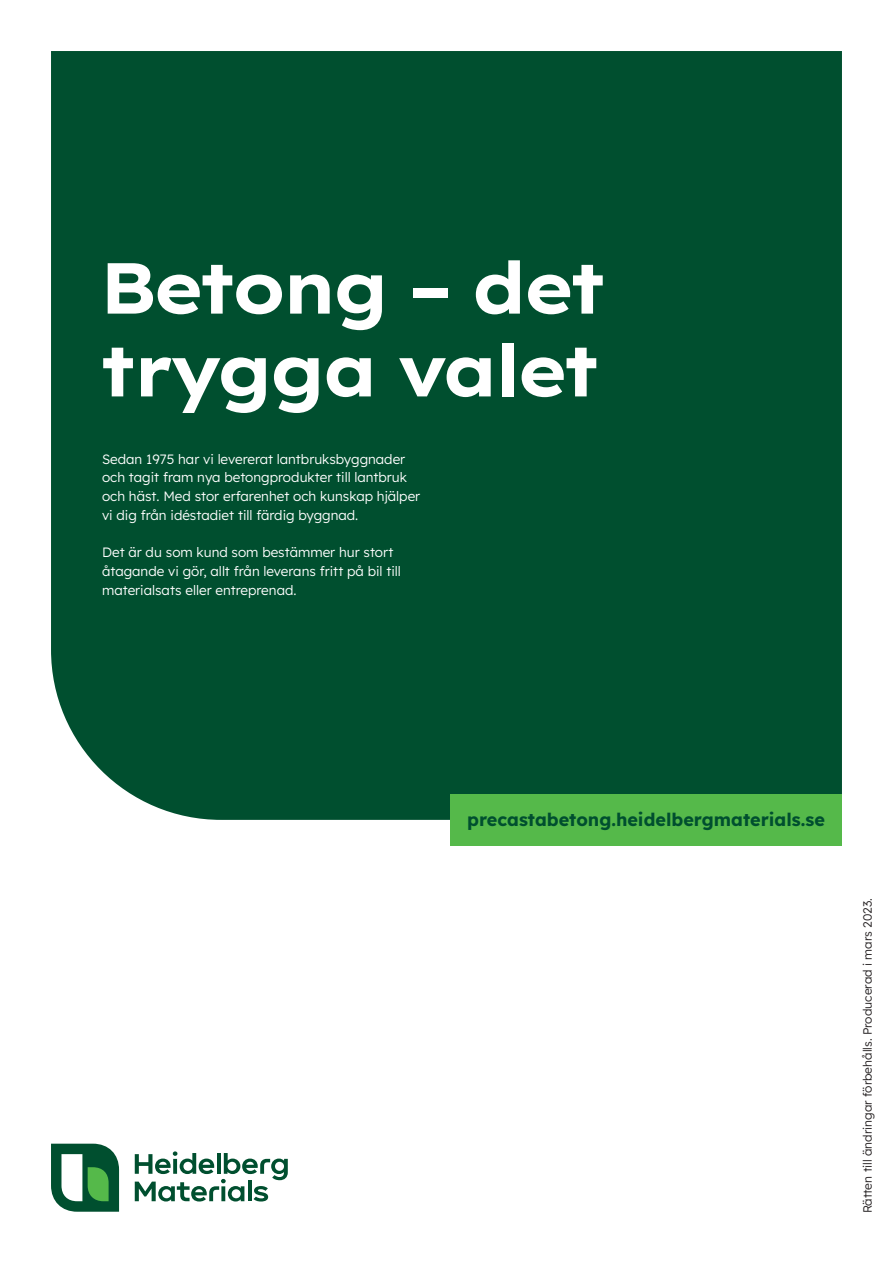
<style>
.page{position:relative;width:893px;height:1263px;background:#fff}
.page>*{position:absolute;margin:0;border:0;box-sizing:border-box;transform-origin:0 0}
.t1{font:700 72px/82.8px "Lexend Exa HM";color:#fff}
.t2{font:700 18px "Lexend";color:#004f2f}
.t3{font:300 13.5px/18.8px "Lexend";color:#fff}
.t4{font:300 12px "Lexend";color:#231f20}
</style>
<div class="page">
<div style="left:51px;top:51px;width:791px;height:769px;background:#004f2f"></div>
<svg style="left:51px;top:1144px;width:68px;height:67px"></svg>
<svg style="left:135px;top:1151px;width:153px;height:50px"></svg>
<div style="left:450px;top:794px;width:392px;height:51px;background:#55b94a"></div>
<h1 class="t1" style="left:102px;top:241px;width:504px">Betong – det trygga valet</h1>
<p class="t3" style="left:102px;top:449px;width:320px">Sedan 1975 har vi levererat lantbruksbyggnader och tagit fram nya betongprodukter till lantbruk och häst. Med stor erfarenhet och kunskap hjälper vi dig från idéstadiet till färdig byggnad.</p>
<p class="t3" style="left:102px;top:542px;width:300px">Det är du som kund som bestämmer hur stort åtagande vi gör, allt från leverans fritt på bil till materialsats eller entreprenad.</p>
<h2 class="t2" style="left:467px;top:807px;width:359px">precastabetong.heidelbergmaterials.se</h2>
<p class="t4" style="left:859px;top:1213px;width:317px;rotate:-90deg">Rätten till ändringar förbehålls. Producerad i mars 2023.</p>
</div>
